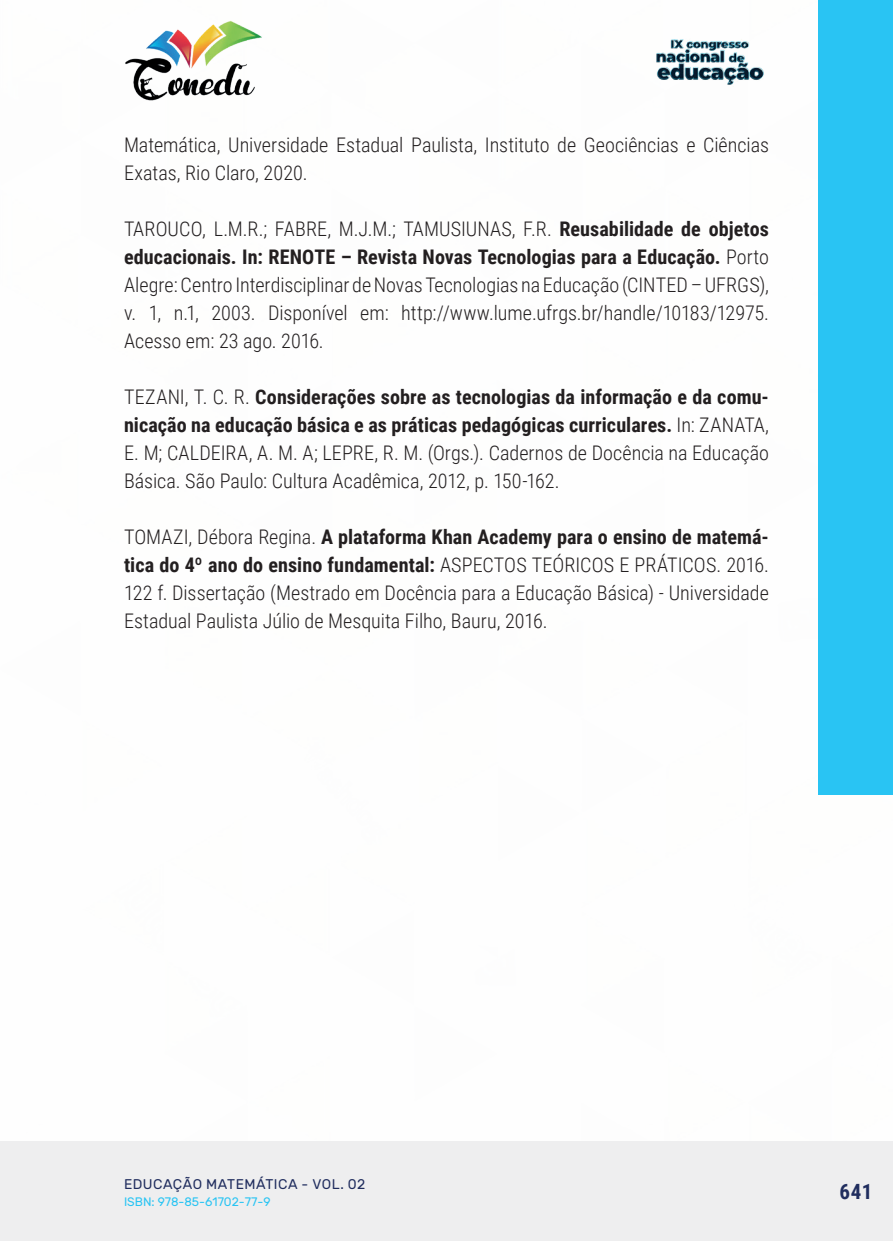
<style>
.page{position:relative;width:893px;height:1241px;background:#fff}
.page>*{position:absolute;margin:0;border:0;box-sizing:border-box;transform-origin:0 0}
.t1{font:700 21px "Roboto Condensed";color:#202d5e}
._17_REFERENCIAS{font:300 20.12px/28px "Roboto Condensed";color:#231f20;text-align:justify}
.t2{font:14px "Rubik";letter-spacing:.035em;color:#202d5e}
.t3{font:12.25px "Rubik";color:#29c4f3}
.s1{font-weight:700}
</style>
<div class="page">
<div style="left:0;top:1141px;width:893px;height:99px;background:#eeeeef"></div>
<div style="left:819px;top:0;width:74px;height:794px;background:#29c4f3"></div>
<img style="left:125px;top:20px;width:137px;height:81px">
<img style="left:656px;top:39px;width:108px;height:46px">
<p class="_17_REFERENCIAS" style="left:124px;top:130px;width:646px">Matemática, Universidade Estadual Paulista, Instituto de Geociências e Ciências<br>Exatas, Rio Claro, 2020.</p>
<p class="_17_REFERENCIAS" style="left:124px;top:214px;width:646px">TAROUCO, L.M.R.; FABRE, M.J.M.; TAMUSIUNAS, F.R. <span class="s1">Reusabilidade de objetos educacionais. In: RENOTE – Revista Novas Tecnologias para a Educação.</span> Porto Alegre:Centro Interdisciplinar de Novas Tecnologias na Educação (CINTED – UFRGS), v. 1, n.1, 2003. Disponível em: http://www.lume.ufrgs.br/handle/10183/12975.<br>Acesso em: 23 ago. 2016.</p>
<p class="_17_REFERENCIAS" style="left:124px;top:382px;width:646px">TEZANI, T. C. R. <span class="s1">Considerações sobre as tecnologias da informação e da comu&shy;nicação na educação básica e as práticas pedagógicas curriculares.</span> In: ZANATA, E. M; CALDEIRA, A. M. A; LEPRE, R. M. (Orgs.). Cadernos de Docência na Educação Básica. São Paulo: Cultura Acadêmica, 2012, p. 150-162.</p>
<p class="_17_REFERENCIAS" style="left:124px;top:522px;width:646px">TOMAZI, Débora Regina. <span class="s1">A plataforma Khan Academy para o ensino de matemá&shy;tica do 4º ano do ensino fundamental:</span> ASPECTOS TEÓRICOS E PRÁTICOS. 2016.<br>122 f. Dissertação (Mestrado em Docência para a Educação Básica) - Universidade Estadual Paulista Júlio de Mesquita Filho, Bauru, 2016.</p>
<p class="t2" style="left:124px;top:1175px;width:243px">EDUCAÇÃO MATEMÁTICA - VOL. 02</p>
<p class="t3" style="left:124px;top:1194px;width:148px">ISBN: 978-85-61702-77-9</p>
<p class="t1" style="left:839px;top:1176px;width:34px">641</p>
</div>
